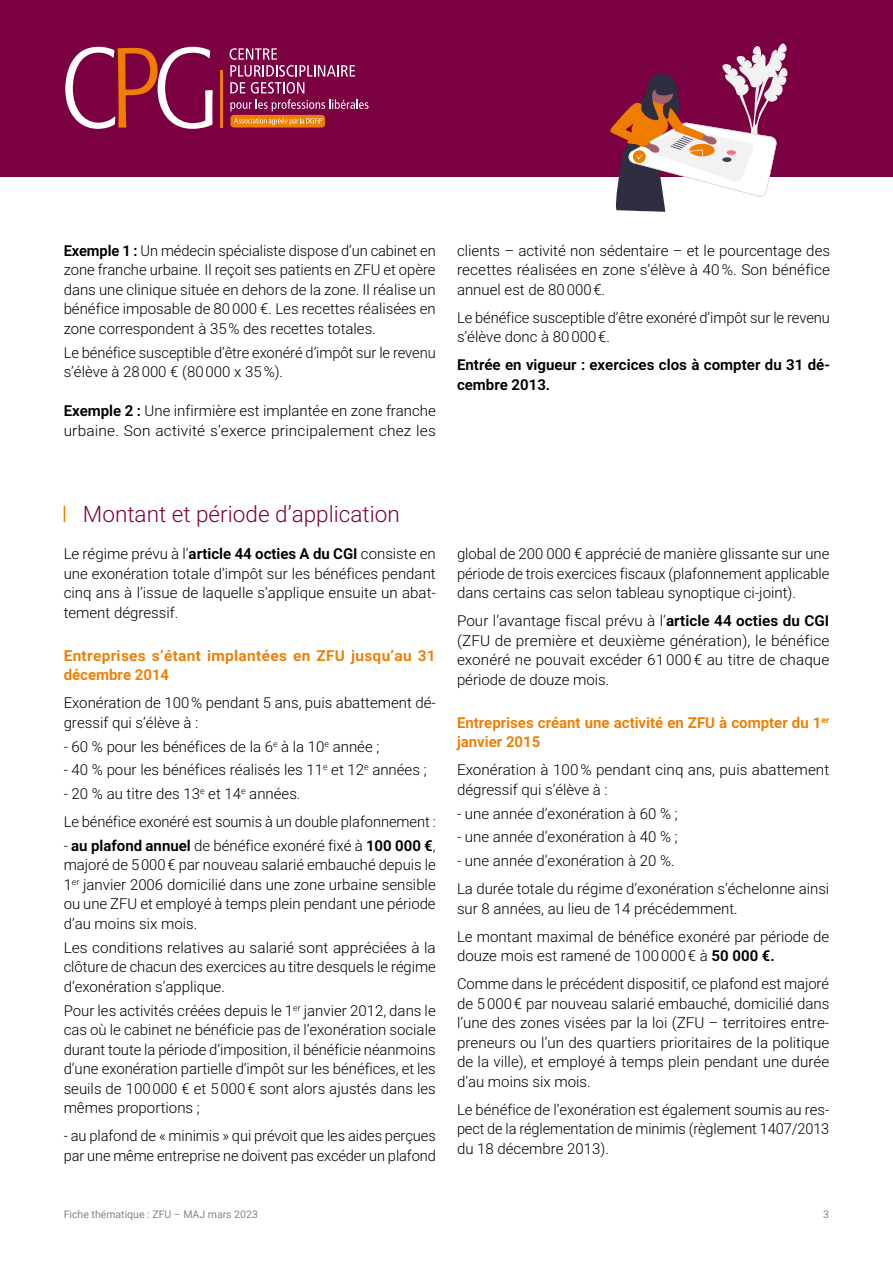
<style>
.page{position:relative;width:893px;height:1263px;background:#fff}
.page>*{position:absolute;margin:0;border:0;box-sizing:border-box;transform-origin:0 0}
.t1{font:300 22.5px "Heebo";color:#7b0041}
.t2{font:300 15px/19.5px "Heebo";color:#000;text-align:justify}
.t3{font:600 15px/19.5px "Heebo";color:#ef7d00}
.t4{font:600 15px/19.5px "Heebo";letter-spacing:.02em;color:#ef7d00}
.t5{font:600 15px/19.5px "Heebo";color:#000}
.t6{font:10.5px "Heebo";color:#878787}
.s1{font-weight:600}
</style>
<div class="page">
<div style="left:0;top:0;width:893px;height:176px;background:#7b0041"></div>
<div style="left:230px;top:115px;width:95px;height:13px;background:#ef7d00;border-radius:4px"></div>
<svg style="left:65px;top:47px;width:148px;height:82px"></svg>
<svg style="left:230px;top:48px;width:138px;height:63px"></svg>
<hr style="left:220px;top:70px;width:3px;height:58px;background:#ef7d00">
<svg style="left:234px;top:118px;width:88px;height:7px"></svg>
<svg style="left:610px;top:43px;width:177px;height:169px"></svg>
<svg style="left:64px;top:506px;width:1px;height:16px"></svg>
<p class="t2" style="left:64px;top:241px;width:374px"><span class="s1">Exemple 1 :</span> Un médecin spécialiste dispose d’un cabinet en zone franche urbaine. Il reçoit ses patients en ZFU et opère dans une clinique située en dehors de la zone. Il réalise un bénéfice imposable de 80000 €. Les recettes réalisées en zone correspondent à 35% des recettes totales.</p>
<p class="t2" style="left:64px;top:342px;width:374px">Le bénéfice susceptible d’être exonéré d’impôt sur le revenu s’élève à 28000 € (80000 x 35%).</p>
<p class="t2" style="left:64px;top:401px;width:374px"><span class="s1">Exemple 2 :</span> Une infirmière est implantée en zone franche urbaine. Son activité s’exerce principalement chez les</p>
<p class="t2" style="left:457px;top:241px;width:375px">clients – activité non sédentaire – et le pourcentage des recettes réalisées en zone s’élève à 40%. Son bénéfice annuel est de 80000€.</p>
<p class="t2" style="left:457px;top:308px;width:374px">Le bénéfice susceptible d’être exonéré d’impôt sur le revenu s’élève donc à 80000€.</p>
<p class="t5" style="left:457px;top:355px;width:374px">Entrée en vigueur : exercices clos à compter du 31 dé&shy;cembre 2013.</p>
<h1 class="t1" style="left:83px;top:499px;width:318px">Montant et période d’application</h1>
<p class="t2" style="left:64px;top:544px;width:374px">Le régime prévu à l’<span class="s1">article 44 octies A du CGI</span> consiste en une exonération totale d’impôt sur les bénéfices pendant cinq ans à l’issue de laquelle s’applique ensuite un abat&shy;tement dégressif.</p>
<p class="t4" style="left:64px;top:646px;width:374px">Entreprises s’étant implantées en ZFU jusqu’au 31 décembre 2014</p>
<p class="t2" style="left:64px;top:693px;width:374px">Exonération de 100% pendant 5 ans, puis abattement dé&shy;gressif qui s’élève à :</p>
<p class="t2" style="left:64px;top:737px;width:317px">- 60 % pour les bénéfices de la 6<sup>e</sup> à la 10<sup>e</sup> année ;</p>
<p class="t2" style="left:64px;top:760px;width:364px">- 40 % pour les bénéfices réalisés les 11<sup>e</sup> et 12<sup>e</sup> années ;</p>
<p class="t2" style="left:64px;top:780px;width:374px;line-height:28px">- 20 % au titre des 13<sup>e</sup> et 14<sup>e</sup> années.<br>Le bénéfice exonéré est soumis à un double plafonnement :</p>
<p class="t2" style="left:64px;top:836px;width:374px">- <span class="s1">au plafond annuel</span> de bénéfice exonéré fixé à <span class="s1">100 000 €</span>, majoré de 5000€ par nouveau salarié embauché depuis le 1<sup>er</sup> janvier 2006 domicilié dans une zone urbaine sensible ou une ZFU et employé à temps plein pendant une période d’au moins six mois.</p>
<p class="t2" style="left:64px;top:938px;width:374px">Les conditions relatives au salarié sont appréciées à la clôture de chacun des exercices au titre desquels le régime d’exonération s’applique.</p>
<p class="t2" style="left:64px;top:1000px;width:374px">Pour les activités créées depuis le 1<sup>er</sup> janvier 2012, dans le cas où le cabinet ne bénéficie pas de l’exonération sociale durant toute la période d’imposition, il bénéficie néanmoins d’une exonération partielle d’impôt sur les bénéfices, et les seuils de 100000 € et 5000€ sont alors ajustés dans les mêmes proportions ;</p>
<p class="t2" style="left:64px;top:1126px;width:374px">- au plafond de « minimis » qui prévoit que les aides perçues par une même entreprise ne doivent pas excéder un plafond</p>
<p class="t2" style="left:457px;top:544px;width:374px">global de 200 000 € apprécié de manière glissante sur une période de trois exercices fiscaux (plafonnement applicable dans certains cas selon tableau synoptique ci-joint).</p>
<p class="t2" style="left:457px;top:611px;width:374px">Pour l’avantage fiscal prévu à l’<span class="s1">article 44 octies du CGI </span>(ZFU de première et deuxième génération), le bénéfice exonéré ne pouvait excéder 61000€ au titre de chaque période de douze mois.</p>
<p class="t3" style="left:457px;top:713px;width:374px">Entreprises créant une activité en ZFU à compter du 1<sup>er </sup>janvier 2015</p>
<p class="t2" style="left:457px;top:760px;width:374px">Exonération à 100% pendant cinq ans, puis abattement dégressif qui s’élève à :</p>
<p class="t2" style="left:457px;top:804px;width:222px">- une année d’exonération à 60 % ;</p>
<p class="t2" style="left:457px;top:827px;width:222px">- une année d’exonération à 40 % ;</p>
<p class="t2" style="left:457px;top:847px;width:374px;line-height:28px">- une année d’exonération à 20 %.<br>La durée totale du régime d’exonération s’échelonne ainsi</p>
<p class="t2" style="left:457px;top:894px;width:374px;line-height:28px">sur 8 années, au lieu de 14 précédemment.<br>Le montant maximal de bénéfice exonéré par période de</p>
<p class="t2" style="left:457px;top:942px;width:374px;line-height:28px">douze mois est ramené de 100000€ à <span class="s1">50 000 €.<br></span>Comme dans le précédent dispositif, ce plafond est majoré</p>
<p class="t2" style="left:457px;top:994px;width:374px">de 5000€ par nouveau salarié embauché, domicilié dans l’une des zones visées par la loi (ZFU – territoires entre&shy;preneurs ou l’un des quartiers prioritaires de la politique de la ville), et employé à temps plein pendant une durée d’au moins six mois.</p>
<p class="t2" style="left:457px;top:1100px;width:374px">Le bénéfice de l’exonération est également soumis au res&shy;pect de la réglementation de minimis (règlement 1407/2013 du 18 décembre 2013).</p>
<p class="t6" style="left:64px;top:1207px;width:196px">Fiche thématique : ZFU – MAJ mars 2023</p>
<p class="t6" style="left:823px;top:1207px;width:7px">3</p>
</div>
